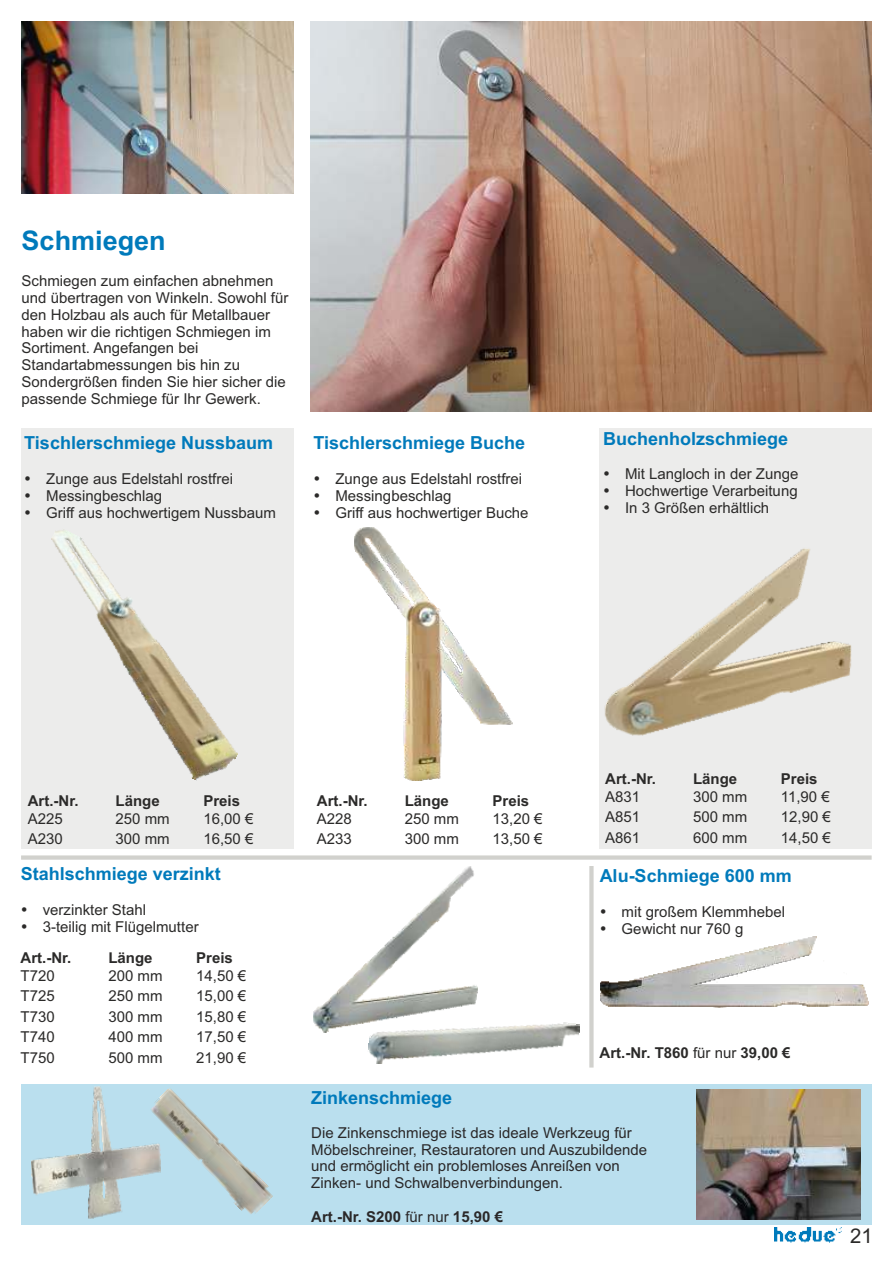
<style>
.page{position:relative;width:893px;height:1263px;background:#fff}
.page>*{position:absolute;margin:0;border:0;box-sizing:border-box;transform-origin:0 0}
.t1{font:700 27px "Arial";color:#007abb}
.t2{font:20.25px "Arial";color:#2b2a29}
.t3{font:700 18px "Arial";color:#007abb}
.t4{font:15px/17px "Arial";color:#2b2a29}
.t5{font:15px/16.8px "Arial";color:#2a2829}
.t6{font:700 15px "Arial";color:#2b2a29}
.t7{font:700 15px "Arial";color:#2a2829}
.s1{font-weight:400}
</style>
<div class="page">
<div style="left:600px;top:429px;width:272px;height:420px;background:#ececeb"></div>
<img style="left:775px;top:1227px;width:67px;height:16px">
<div style="left:21px;top:1084px;width:851px;height:141px;background:#badfee"></div>
<img style="left:310px;top:21px;width:562px;height:391px">
<img style="left:21px;top:21px;width:272px;height:172px">
<div style="left:21px;top:429px;width:272px;height:420px;background:#ececeb"></div>
<img style="left:51px;top:529px;width:187px;height:252px">
<img style="left:354px;top:527px;width:159px;height:253px">
<img style="left:599px;top:480px;width:253px;height:310px">
<div style="left:21px;top:855px;width:851px;height:5px;background:#d1d1cd"></div>
<img style="left:314px;top:867px;width:164px;height:165px">
<img style="left:367px;top:997px;width:213px;height:67px">
<div style="left:589px;top:866px;width:5px;height:201px;background:#d1d1cd"></div>
<img style="left:32px;top:1086px;width:114px;height:132px">
<img style="left:696px;top:1089px;width:164px;height:131px">
<img style="left:146px;top:1088px;width:127px;height:126px">
<img style="left:601px;top:936px;width:268px;height:71px">
<img style="left:713px;top:959px;width:134px;height:24px">
<svg style="left:604px;top:488px;width:5px;height:5px"></svg>
<svg style="left:604px;top:505px;width:5px;height:5px"></svg>
<h1 class="t1" style="left:22px;top:231px;width:146px">Schmiegen</h1>
<p class="t4" style="left:22px;top:274px;width:268px">Schmiegen zum einfachen abnehmen und übertragen von Winkeln. Sowohl für den Holzbau als auch für Metallbauer haben wir die richtigen Schmiegen im Sortiment. Angefangen bei Standartabmessungen bis hin zu Sondergrößen finden Sie hier sicher die passende Schmiege für Ihr Gewerk.</p>
<p class="t3" style="left:24px;top:436px;width:250px">Tischlerschmiege Nussbaum</p>
<p class="t4" style="left:46px;top:471px;width:231px">Zunge aus Edelstahl rostfrei<br>Messingbeschlag<br>Griff aus hochwertigem Nussbaum</p>
<p class="t3" style="left:313px;top:436px;width:213px">Tischlerschmiege Buche</p>
<p class="t4" style="left:335px;top:471px;width:195px">Zunge aus Edelstahl rostfrei<br>Messingbeschlag<br>Griff aus hochwertiger Buche</p>
<p class="t3" style="left:603px;top:432px;width:187px">Buchenholzschmiege</p>
<p class="t4" style="left:625px;top:467px;width:175px;text-align:justify">Mit Langloch in der Zunge Hochwertige Verarbeitung In 3 Größen erhältlich</p>
<p class="t6" style="left:28px;top:795px;width:52px">Art.-Nr.</p>
<p class="t6" style="left:116px;top:795px;width:46px">Länge</p>
<p class="t6" style="left:203px;top:795px;width:38px">Preis</p>
<p class="t4" style="left:28px;top:812px;width:37px">A225</p>
<p class="t4" style="left:116px;top:812px;width:56px">250 mm</p>
<p class="t4" style="left:203px;top:812px;width:52px">16,00 €</p>
<p class="t4" style="left:28px;top:832px;width:37px">A230</p>
<p class="t4" style="left:116px;top:832px;width:56px">300 mm</p>
<p class="t4" style="left:203px;top:832px;width:52px">16,50 €</p>
<p class="t3" style="left:21px;top:867px;width:202px">Stahlschmiege verzinkt</p>
<p class="t4" style="left:43px;top:902px;width:157px">verzinkter Stahl<br>3-teilig mit Flügelmutter</p>
<p class="t6" style="left:21px;top:952px;width:52px">Art.-Nr.</p>
<p class="t6" style="left:108px;top:952px;width:46px">Länge</p>
<p class="t6" style="left:196px;top:952px;width:38px">Preis</p>
<p class="t4" style="left:21px;top:969px;width:36px">T720</p>
<p class="t4" style="left:108px;top:969px;width:56px">200 mm</p>
<p class="t4" style="left:196px;top:969px;width:52px">14,50 €</p>
<p class="t4" style="left:21px;top:989px;width:36px">T725</p>
<p class="t4" style="left:108px;top:989px;width:56px">250 mm</p>
<p class="t4" style="left:196px;top:989px;width:52px">15,00 €</p>
<p class="t4" style="left:21px;top:1009px;width:36px">T730</p>
<p class="t4" style="left:108px;top:1009px;width:56px">300 mm</p>
<p class="t4" style="left:196px;top:1009px;width:52px">15,80 €</p>
<p class="t4" style="left:21px;top:1030px;width:36px">T740</p>
<p class="t4" style="left:108px;top:1030px;width:56px">400 mm</p>
<p class="t4" style="left:196px;top:1030px;width:52px">17,50 €</p>
<p class="t4" style="left:21px;top:1051px;width:36px">T750</p>
<p class="t4" style="left:108px;top:1051px;width:56px">500 mm</p>
<p class="t4" style="left:196px;top:1051px;width:52px">21,90 €</p>
<p class="t6" style="left:317px;top:795px;width:52px">Art.-Nr.</p>
<p class="t6" style="left:405px;top:795px;width:46px">Länge</p>
<p class="t6" style="left:493px;top:795px;width:38px">Preis</p>
<p class="t4" style="left:317px;top:812px;width:37px">A228</p>
<p class="t4" style="left:405px;top:812px;width:56px">250 mm</p>
<p class="t4" style="left:493px;top:812px;width:52px">13,20 €</p>
<p class="t4" style="left:317px;top:832px;width:37px">A233</p>
<p class="t4" style="left:405px;top:832px;width:56px">300 mm</p>
<p class="t4" style="left:493px;top:832px;width:52px">13,50 €</p>
<p class="t6" style="left:605px;top:773px;width:52px">Art.-Nr.</p>
<p class="t6" style="left:693px;top:773px;width:46px">Länge</p>
<p class="t6" style="left:781px;top:773px;width:38px">Preis</p>
<p class="t4" style="left:605px;top:790px;width:37px">A831</p>
<p class="t4" style="left:693px;top:790px;width:56px">300 mm</p>
<p class="t4" style="left:781px;top:790px;width:50px">11,90 €</p>
<p class="t4" style="left:605px;top:810px;width:37px">A851</p>
<p class="t4" style="left:693px;top:810px;width:56px">500 mm</p>
<p class="t4" style="left:781px;top:810px;width:52px">12,90 €</p>
<p class="t4" style="left:605px;top:831px;width:37px">A861</p>
<p class="t4" style="left:693px;top:831px;width:56px">600 mm</p>
<p class="t4" style="left:781px;top:831px;width:52px">14,50 €</p>
<p class="t3" style="left:600px;top:869px;width:194px">Alu-Schmiege 600 mm</p>
<p class="t4" style="left:622px;top:904px;width:165px">mit großem Klemmhebel<br>Gewicht nur 760 g</p>
<p class="t6" style="left:600px;top:1047px;width:192px">Art.-Nr. T860 <span class="s1">für nur</span> 39,00 €</p>
<p class="t3" style="left:311px;top:1090px;width:143px">Zinkenschmiege</p>
<p class="t5" style="left:311px;top:1125px;width:338px">Die Zinkenschmiege ist das ideale Werkzeug für Möbelschreiner, Restauratoren und Auszubildende und ermöglicht ein problemloses Anreißen von Zinken- und Schwalbenverbindungen.</p>
<p class="t7" style="left:311px;top:1210px;width:193px">Art.-Nr. S200 <span class="s1">für nur</span> 15,90 €</p>
<h2 class="t2" style="left:850px;top:1228px;width:24px">21</h2>
</div>
